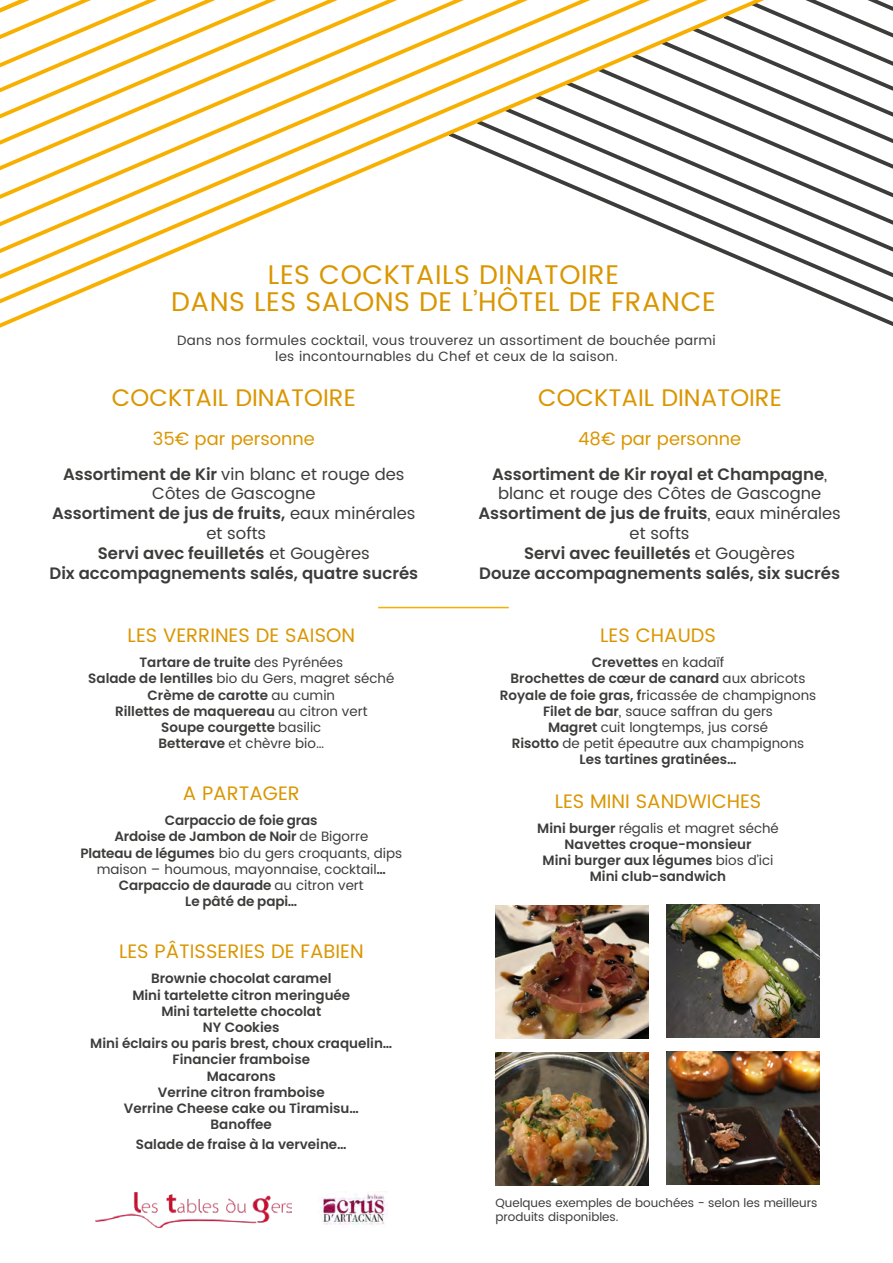
<style>
.page{position:relative;width:893px;height:1263px;background:#fff}
.page>*{position:absolute;margin:0;border:0;box-sizing:border-box;transform-origin:0 0}
.t1{font:27px/27px "Poppins";letter-spacing:.02em;color:#da9600;text-align:center}
.t2{font:24px "Poppins";color:#da9600}
.t3{font:19.5px "Poppins";color:#da9600}
.t4{font:18px "Poppins";color:#da9600}
.t5{font:600 16.5px/19.8px "Poppins";color:#3c3c3b;text-align:center}
.t6{font:600 13.5px/16.2px "Poppins";color:#3c3c3b;text-align:center}
.t7{font:13.5px/16.2px "Poppins";color:#3c3c3b;text-align:center}
.t8{font:13.5px/16.2px "Poppins";letter-spacing:.02em;color:#3c3c3b;text-align:center}
.t9{font:12px/14.4px "Poppins";color:#3c3c3b}
.s1{font-weight:400}
.s2{font-weight:600}
</style>
<div class="page">
<svg style="left:778px;top:277px;width:115px;height:25px"></svg>
<svg style="left:764px;top:252px;width:129px;height:25px"></svg>
<svg style="left:764px;top:225px;width:129px;height:27px"></svg>
<svg style="left:764px;top:197px;width:129px;height:28px"></svg>
<svg style="left:764px;top:0;width:129px;height:197px"></svg>
<svg style="left:0;top:0;width:764px;height:328px"></svg>
<svg style="left:0;top:0;width:708px;height:303px"></svg>
<svg style="left:0;top:0;width:650px;height:279px"></svg>
<svg style="left:0;top:0;width:590px;height:253px"></svg>
<svg style="left:0;top:0;width:528px;height:226px"></svg>
<svg style="left:0;top:0;width:464px;height:199px"></svg>
<svg style="left:0;top:0;width:397px;height:170px"></svg>
<svg style="left:0;top:0;width:338px;height:145px"></svg>
<svg style="left:0;top:0;width:276px;height:118px"></svg>
<img style="left:667px;top:905px;width:152px;height:132px">
<img style="left:495px;top:905px;width:153px;height:133px">
<img style="left:495px;top:1053px;width:153px;height:132px">
<img style="left:667px;top:1052px;width:153px;height:133px">
<img style="left:318px;top:1193px;width:70px;height:32px">
<img style="left:96px;top:1193px;width:195px;height:34px">
<hr style="left:378px;top:607px;width:131px;height:1px;background:#f8b000">
<h1 class="t1" style="left:171px;top:261px;width:546px">LES COCKTAILS DINATOIRE<br>DANS LES SALONS DE L’HÔTEL DE FRANCE</h1>
<p class="t8" style="left:177px;top:333px;width:540px">Dans nos formules cocktail, vous trouverez un assortiment de bouchée parmi les incontournables du Chef et ceux de la saison.</p>
<h2 class="t2" style="left:112px;top:380px;width:245px">COCKTAIL DINATOIRE</h2>
<h2 class="t2" style="left:538px;top:380px;width:245px">COCKTAIL DINATOIRE</h2>
<h3 class="t4" style="left:153px;top:426px;width:164px">35€ par personne</h3>
<p class="t5" style="left:50px;top:464px;width:370px">Assortiment de Kir <span class="s1">vin blanc et rouge des<br>Côtes de Gascogne<br></span>Assortiment de jus de fruits, <span class="s1">eaux minérales et softs<br></span>Servi avec feuilletés <span class="s1">et Gougères<br></span>Dix accompagnements salés, quatre sucrés</p>
<h3 class="t4" style="left:578px;top:426px;width:164px">48€ par personne</h3>
<p class="t5" style="left:478px;top:464px;width:364px">Assortiment de Kir royal et Champagne<span class="s1">, blanc et rouge des Côtes de Gascogne </span>Assortiment de jus de fruits<span class="s1">, eaux minérales et softs<br></span>Servi avec feuilletés <span class="s1">et Gougères<br></span>Douze accompagnements salés, six sucrés</p>
<h3 class="t3" style="left:128px;top:621px;width:229px">LES VERRINES DE SAISON</h3>
<p class="t6" style="left:88px;top:654px;width:307px">Tartare de truite <span class="s1">des Pyrénées<br></span>Salade de lentilles <span class="s1">bio du Gers, magret séché<br></span>Crème de carotte <span class="s1">au cumin<br></span>Rillettes de maquereau <span class="s1">au citron vert<br></span>Soupe courgette <span class="s1">basilic<br></span>Betterave <span class="s1">et chèvre bio…</span></p>
<h3 class="t3" style="left:183px;top:779px;width:119px">A PARTAGER</h3>
<p class="t6" style="left:80px;top:812px;width:323px">Carpaccio de foie gras<br>Ardoise de Jambon de Noir <span class="s1">de Bigorre<br></span>Plateau de légumes <span class="s1">bio du gers croquants, dips maison – houmous, mayonnaise, cocktail</span>…<br>Carpaccio de daurade <span class="s1">au citron vert<br></span>Le pâté de papi…</p>
<h3 class="t3" style="left:119px;top:937px;width:246px">LES PÂTISSERIES DE FABIEN</h3>
<p class="t6" style="left:90px;top:971px;width:303px">Brownie chocolat caramel<br>Mini tartelette citron meringuée<br>Mini tartelette chocolat<br>NY Cookies<br>Mini éclairs ou paris brest, choux craquelin…<br>Financier framboise<br>Macarons<br>Verrine citron framboise<br>Verrine Cheese cake ou Tiramisu…<br>Banoffee</p>
<p class="t6" style="left:136px;top:1136px;width:212px">Salade de fraise à la verveine…</p>
<h3 class="t3" style="left:600px;top:621px;width:117px">LES CHAUDS</h3>
<p class="t7" style="left:500px;top:655px;width:318px"><span class="s2">Crevettes</span> en kadaïf<br><span class="s2">Brochettes de cœur de canard</span> aux abricots <span class="s2">Royale de foie gras, f</span>ricassée de champignons <span class="s2">Filet de bar</span>, sauce saffran du gers<br><span class="s2">Magret</span> cuit longtemps, jus corsé<br><span class="s2">Risotto</span> de petit épeautre aux champignons <span class="s2">Les tartines gratinées…</span></p>
<h3 class="t3" style="left:555px;top:786px;width:208px">LES MINI SANDWICHES</h3>
<p class="t6" style="left:537px;top:820px;width:243px">Mini burger <span class="s1">régalis et magret séché<br></span>Navettes croque-monsieur<br>Mini burger aux légumes <span class="s1">bios d’ici<br></span>Mini club-sandwich</p>
<p class="t9" style="left:495px;top:1196px;width:324px">Quelques exemples de bouchées - selon les meilleurs produits disponibles.</p>
</div>
